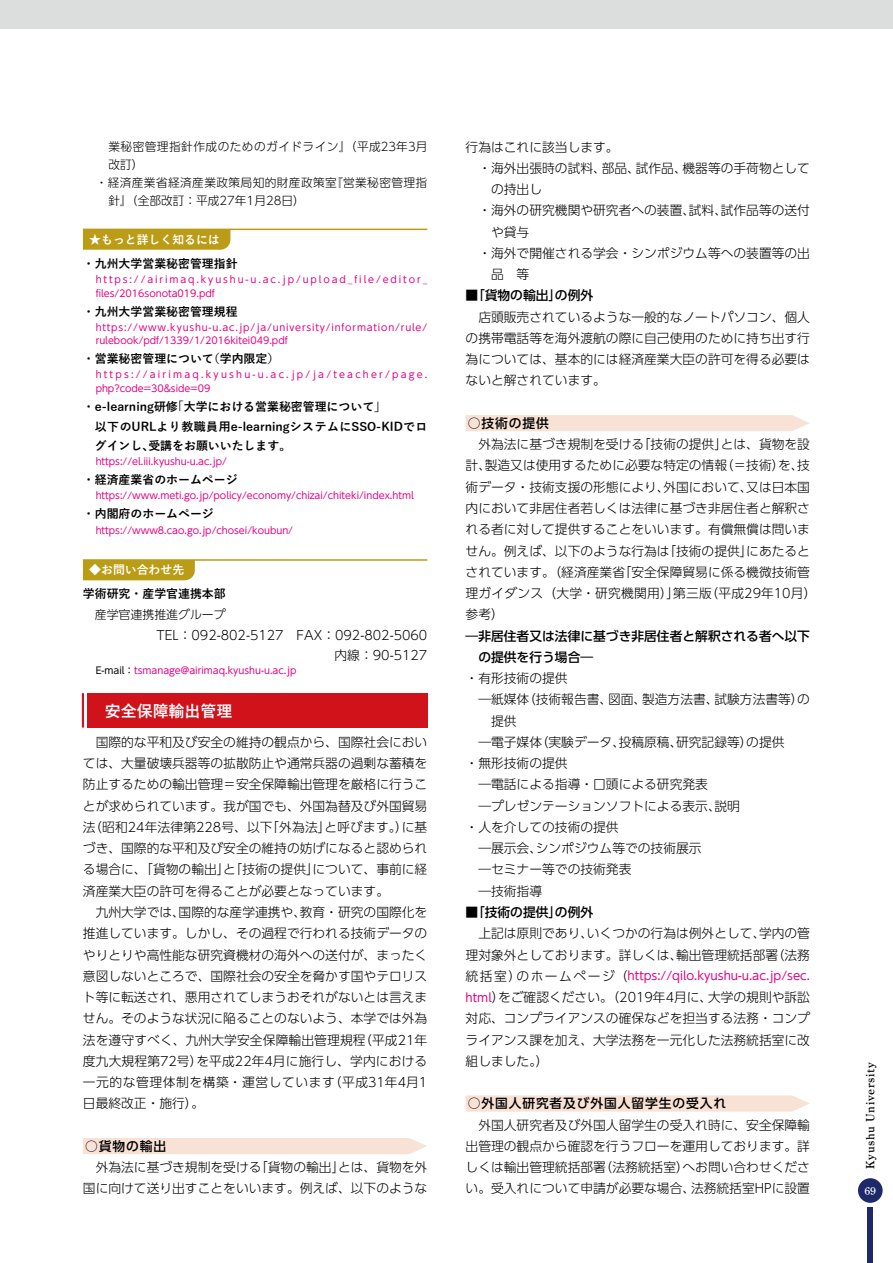
<style>
.page{position:relative;width:893px;height:1263px;background:#fff}
.page>*{position:absolute;margin:0;border:0;box-sizing:border-box;transform-origin:0 0}
.中見出し_赤-段落後のアキなし{font:700 15.9px "Yu Gothic";color:#fff}
.本文1_段落頭1字下げ{font:300 12.75px/21.3px "UD Shin Go Pr 6 N";color:#000;text-align:justify}
.本文1_一字下げ_箇条書き{font:300 12.75px/21.3px "UD Shin Go Pr 6 N";color:#000}
.本文2_字下げなし{font:500 12.75px/21.3px "UD Shin Go Pr 6 N";color:#000}
.問合せ先_項目{font:300 12.75px "UD Shin Go Pr 6 N";color:#000}
.小見出し_前1行アキ_赤{font:500 12.75px "UD Shin Go Pr 6 N";letter-spacing:.07em;color:#000}
.本文2_字下げなし-2{font:300 12.75px "UD Shin Go Pr 6 N";color:#000}
.もっと詳しく知るには_項目{font:700 11.85px/18px "Yu Gothic";color:#000}
.タイトル{font:700 11.85px "Yu Gothic";color:#fff}
.問合せ先_項目-2{font:700 11.85px "Yu Gothic";color:#000}
.問合せ先_項目-3{font:300 11.85px "UD Shin Go Pr 6";color:#000}
.本文1_一字下げ_箇条書き-2{font:300 11.7px/18px "UD Shin Go Pr 6 N";letter-spacing:.035em;color:#000}
.本文1_段落頭1字下げ-2{font:11.7px "UD Shin Go Pr 6 N";color:#e4007f}
.t1{font:11.7px "Shuei Min Pr 6 B";letter-spacing:.06em;color:#000}
.t2{font:10.65px "Shuei Min Pr 6 B";color:#fff}
.URL{font:9.6px "UD Shin Go Pr 6 N";color:#e4007f}
.URL-2{font:9.6px/13.8px "UD Shin Go Pr 6 N";letter-spacing:.085em;color:#e4007f}
.URL-3{font:9.6px/13.8px "UD Shin Go Pr 6 N";letter-spacing:.2em;color:#e4007f}
.URL-4{font:9.6px/13.8px "UD Shin Go Pr 6 N";letter-spacing:.23em;color:#e4007f}
.s1{color:#000}
.s2{font-weight:300;font-size:12.75px;color:#000}
.s3{font-weight:400;font-size:11.7px;color:#e4007f}
</style>
<div class="page">
<div style="left:858px;top:1178px;width:25px;height:25px;background:#1f296a;border-radius:50%"></div>
<div style="left:867px;top:1208px;width:6px;height:55px;background:#1f296a"></div>
<div style="left:0;top:0;width:893px;height:29px;background:#dcdddd"></div>
<div style="left:83px;top:230px;width:147px;height:20px;background:#ba9c16"></div>
<hr style="left:83px;top:229px;width:344px;height:1px;background:#ba9c16">
<div style="left:83px;top:561px;width:112px;height:19px;background:#ba9c16"></div>
<hr style="left:83px;top:559px;width:344px;height:2px;background:#ba9c16">
<div style="left:87px;top:693px;width:340px;height:35px;background:#d0121b"></div>
<hr style="left:82px;top:693px;width:2px;height:35px;background:#d0121b">
<div style="left:83px;top:1138px;width:344px;height:16px;background:#f8e2d6"></div>
<div style="left:466px;top:415px;width:344px;height:16px;background:#f8e2d6"></div>
<svg style="left:466px;top:1095px;width:344px;height:16px;background:#f8e3d8"></svg>
<p class="本文1_一字下げ_箇条書き-2" style="left:108px;top:137px;width:320px">業秘密管理指針作成のためのガイドライン』（平成23年3月改訂）</p>
<p class="本文1_一字下げ_箇条書き-2" style="left:108px;top:173px;width:320px;line-height:18.6px;text-indent:-13px">・経済産業省経済産業政策局知的財産政策室『営業秘密管理指針』（全部改訂：平成27年1月28日）</p>
<p class="タイトル" style="left:89px;top:233px;width:132px">★もっと詳しく知るには</p>
<p class="もっと詳しく知るには_項目" style="left:83px;top:255px;width:156px">・九州大学営業秘密管理指針</p>
<p class="URL-3" style="left:96px;top:272px;width:333px">https://airimaq.kyushu-u.ac.jp/upload_file/editor_ files/2016sonota019.pdf</p>
<p class="もっと詳しく知るには_項目" style="left:83px;top:302px;width:156px">・九州大学営業秘密管理規程</p>
<p class="URL-2" style="left:96px;top:320px;width:333px">https://www.kyushu-u.ac.jp/ja/university/information/rule/ rulebook/pdf/1339/1/2016kitei049.pdf</p>
<p class="もっと詳しく知るには_項目" style="left:83px;top:350px;width:198px">・営業秘密管理について（学内限定）</p>
<p class="URL-4" style="left:96px;top:368px;width:333px">https://airimaq.kyushu-u.ac.jp/ja/teacher/page. php?code=30&amp;side=09</p>
<p class="もっと詳しく知るには_項目" style="left:83px;top:398px;width:305px">・e-learning研修「大学における営業秘密管理について」</p>
<p class="もっと詳しく知るには_項目" style="left:95px;top:418px;width:334px">以下のURLより教職員用e-learningシステムにSSO-KIDでログインし、受講をお願いいたします。</p>
<p class="URL" style="left:96px;top:453px;width:133px">https://el.iii.kyushu-u.ac.jp/</p>
<p class="もっと詳しく知るには_項目" style="left:83px;top:470px;width:156px">・経済産業省のホームページ</p>
<p class="URL" style="left:96px;top:487px;width:320px">https://www.meti.go.jp/policy/economy/chizai/chiteki/index.html</p>
<p class="もっと詳しく知るには_項目" style="left:83px;top:504px;width:132px">・内閣府のホームページ</p>
<p class="URL" style="left:96px;top:523px;width:199px">https://www8.cao.go.jp/chosei/koubun/</p>
<p class="タイトル" style="left:89px;top:563px;width:96px">◆お問い合わせ先</p>
<p class="問合せ先_項目-2" style="left:83px;top:587px;width:144px">学術研究・産学官連携本部</p>
<p class="問合せ先_項目-3" style="left:95px;top:604px;width:132px">産学官連携推進グループ</p>
<p class="問合せ先_項目" style="left:156px;top:624px;width:272px">TEL：092-802-5127　FAX：092-802-5060</p>
<p class="問合せ先_項目" style="left:335px;top:644px;width:94px">内線：90-5127</p>
<p class="URL" style="left:96px;top:662px;width:202px"><span class="s1">E-mail：</span>tsmanage@airimaq.kyushu-u.ac.jp</p>
<p class="中見出し_赤-段落後のアキなし" style="left:105px;top:702px;width:129px">安全保障輸出管理</p>
<p class="本文1_段落頭1字下げ" style="left:83px;top:731px;width:346px;text-indent:13px">国際的な平和及び安全の維持の観点から、国際社会においては、大量破壊兵器等の拡散防止や通常兵器の過剰な蓄積を防止するための輸出管理＝安全保障輸出管理を厳格に行うことが求められています。我が国でも、外国為替及び外国貿易法（昭和24年法律第228号、以下「外為法」と呼びます。）に基づき、国際的な平和及び安全の維持の妨げになると認められる場合に、「貨物の輸出」と「技術の提供」について、事前に経済産業大臣の許可を得ることが必要となっています。</p>
<p class="本文1_段落頭1字下げ" style="left:83px;top:901px;width:346px;text-indent:13px">九州大学では、国際的な産学連携や、教育・研究の国際化を推進しています。しかし、その過程で行われる技術データのやりとりや高性能な研究資機材の海外への送付が、まったく意図しないところで、国際社会の安全を脅かす国やテロリスト等に転送され、悪用されてしまうおそれがないとは言えません。そのような状況に陥ることのないよう、本学では外為法を遵守すべく、九州大学安全保障輸出管理規程（平成21年度九大規程第72号）を平成22年4月に施行し、学内における一元的な管理体制を構築・運営しています（平成31年4月1日最終改正・施行）。</p>
<p class="小見出し_前1行アキ_赤" style="left:85px;top:1136px;width:83px">○貨物の輸出</p>
<p class="本文1_段落頭1字下げ" style="left:83px;top:1156px;width:346px;text-align:right">外為法に基づき規制を受ける「貨物の輸出」とは、貨物を外国に向けて送り出すことをいいます。例えば、以下のような</p>
<p class="本文1_段落頭1字下げ" style="left:466px;top:136px;width:155px">行為はこれに該当します。</p>
<p class="本文1_一字下げ_箇条書き" style="left:491px;top:157px;width:320px;text-indent:-13px">・海外出張時の試料、部品、試作品、機器等の手荷物としての持出し</p>
<p class="本文1_一字下げ_箇条書き" style="left:491px;top:199px;width:320px;text-indent:-13px">・海外の研究機関や研究者への装置、試料、試作品等の送付や貸与</p>
<p class="本文1_一字下げ_箇条書き" style="left:491px;top:242px;width:320px;text-indent:-13px">・海外で開催される学会・シンポジウム等への装置等の出品　等</p>
<p class="本文2_字下げなし" style="left:466px;top:285px;width:129px">■「貨物の輸出」の例外</p>
<p class="本文1_段落頭1字下げ" style="left:466px;top:306px;width:346px;text-indent:13px">店頭販売されているような一般的なノートパソコン、個人の携帯電話等を海外渡航の際に自己使用のために持ち出す行為については、基本的には経済産業大臣の許可を得る必要はないと解されています。</p>
<p class="小見出し_前1行アキ_赤" style="left:468px;top:413px;width:83px">○技術の提供</p>
<p class="本文1_段落頭1字下げ" style="left:466px;top:433px;width:352px;text-align:left;text-indent:13px">外為法に基づき規制を受ける「技術の提供」とは、貨物を設計、製造又は使用するために必要な特定の情報（＝技術）を、技術データ・技術支援の形態により、外国において、又は日本国内において非居住者若しくは法律に基づき非居住者と解釈される者に対して提供することをいいます。有償無償は問いません。例えば、以下のような行為は「技術の提供」にあたるとされています。（経済産業省「安全保障貿易に係る機微技術管理ガイダンス（大学・研究機関用）」第三版（平成29年10月）参考）</p>
<p class="本文2_字下げなし" style="left:478px;top:625px;width:333px;text-indent:-13px">―非居住者又は法律に基づき非居住者と解釈される者へ以下の提供を行う場合―</p>
<p class="本文2_字下げなし-2" style="left:466px;top:668px;width:104px">・有形技術の提供</p>
<p class="本文1_段落頭1字下げ" style="left:491px;top:688px;width:320px;text-indent:-13px">―紙媒体（技術報告書、図面、製造方法書、試験方法書等）の提供</p>
<p class="本文1_段落頭1字下げ" style="left:478px;top:731px;width:308px">―電子媒体（実験データ、投稿原稿、研究記録等）の提供</p>
<p class="本文2_字下げなし-2" style="left:466px;top:753px;width:104px">・無形技術の提供</p>
<p class="本文1_段落頭1字下げ" style="left:478px;top:773px;width:231px">―電話による指導・口頭による研究発表</p>
<p class="本文1_段落頭1字下げ" style="left:478px;top:795px;width:263px">―プレゼンテーションソフトによる表示、説明</p>
<p class="本文2_字下げなし-2" style="left:466px;top:817px;width:155px">・人を介しての技術の提供</p>
<p class="本文1_段落頭1字下げ" style="left:478px;top:837px;width:225px">―展示会、シンポジウム等での技術展示</p>
<p class="本文1_段落頭1字下げ" style="left:478px;top:858px;width:155px">―セミナー等での技術発表</p>
<p class="本文1_段落頭1字下げ" style="left:478px;top:880px;width:65px">―技術指導</p>
<p class="本文2_字下げなし" style="left:466px;top:901px;width:129px">■「技術の提供」の例外</p>
<p class="本文1_段落頭1字下げ" style="left:466px;top:922px;width:346px;text-align:right">上記は原則であり、いくつかの行為は例外として、学内の管理対象外としております。詳しくは、輸出管理統括部署（法務</p>
<p class="本文1_段落頭1字下げ-2" style="left:466px;top:966px;width:346px"><span class="s2">統括室）のホームページ（</span>https://qilo.kyushu-u.ac.jp/sec.</p>
<p class="本文1_段落頭1字下げ" style="left:466px;top:986px;width:346px"><span class="s3">html</span>）をご確認ください。（2019年4月に、大学の規則や訴訟対応、コンプライアンスの確保などを担当する法務・コンプライアンス課を加え、大学法務を一元化した法務統括室に改組しました。）</p>
<p class="小見出し_前1行アキ_赤" style="left:468px;top:1093px;width:260px">○外国人研究者及び外国人留学生の受入れ</p>
<p class="本文1_段落頭1字下げ" style="left:466px;top:1114px;width:346px;text-indent:13px">外国人研究者及び外国人留学生の受入れ時に、安全保障輸出管理の観点から確認を行うフローを運用しております。詳しくは輸出管理統括部署（法務統括室）へお問い合わせください。受入れについて申請が必要な場合、法務統括室HPに設置</p>
<p class="t1" style="left:864px;top:1169px;width:108px;rotate:-90deg">Kyushu University</p>
<p class="t2" style="left:864px;top:1185px;width:13px">69</p>
</div>
